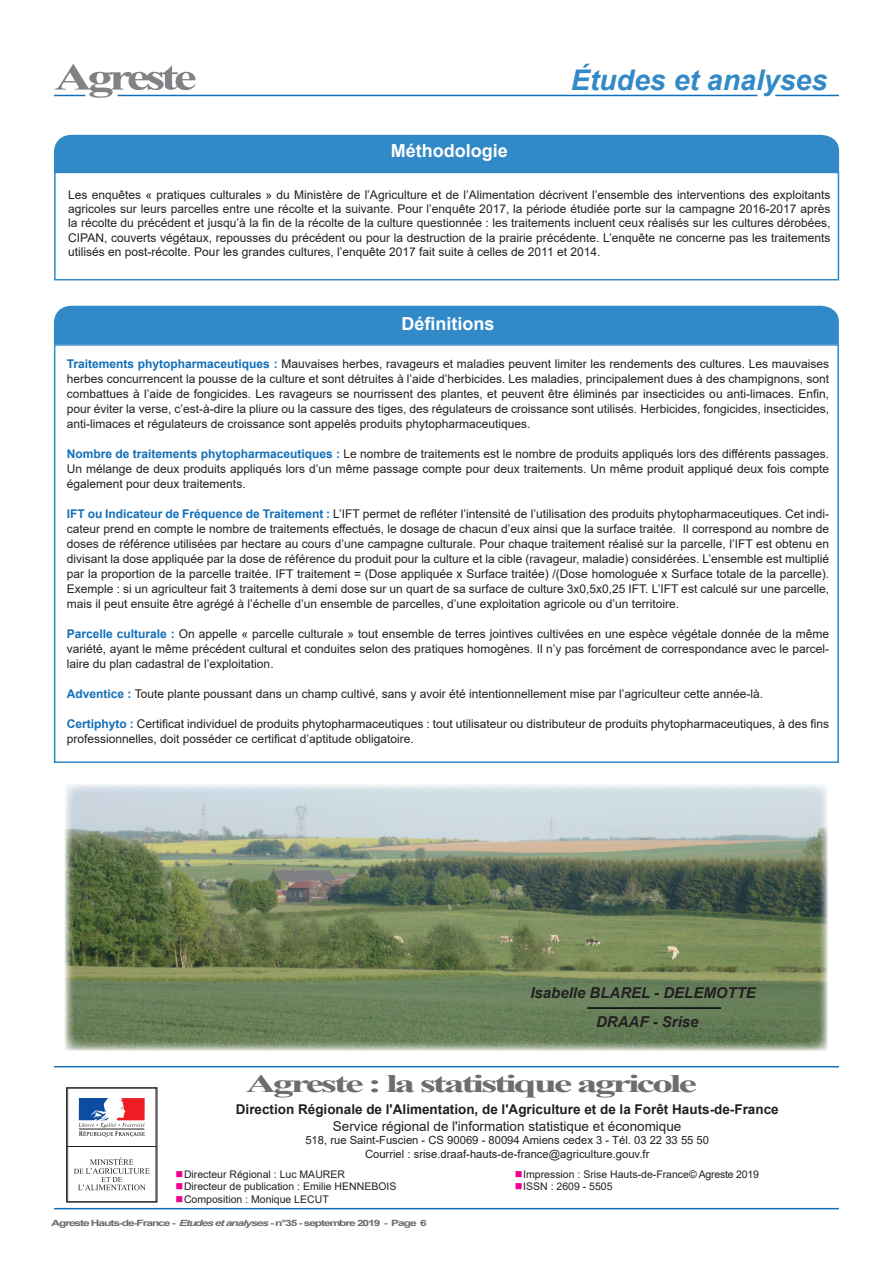
<style>
.page{position:relative;width:893px;height:1263px;background:#fff}
.page>*{position:absolute;margin:0;border:0;box-sizing:border-box;transform-origin:0 0}
.t1{font:700 37.8px "Times New Roman";letter-spacing:-.09em;color:#808285;scale:1.39 1}
.t2{font:italic 700 28.5px "Arial";color:#3289c7}
.t3{font:700 25.2px "Times New Roman";letter-spacing:-.075em;color:#6c6d70;scale:1.67 1}
.t4{font:700 18px "Arial";color:#fff}
.t5{font:italic 700 15px/29.4px "Arial";color:#231f20;text-align:center}
.t6{font:700 13.5px "Arial";color:#231f20}
.t7{font:13.5px "Arial";color:#231f20}
.t8{font:12px/15px "Arial";color:#231f20;text-align:justify}
.t9{font:11.25px/13.5px "Arial";color:#231f20;text-align:center}
.t10{font:10.5px/12.6px "Arial";color:#231f20}
.t11{font:700 8.7px "Arial";letter-spacing:-.09em;color:#6c6d70;scale:1.39 1}
.s1{font-weight:700;color:#126fb8}
.s2{font-style:italic}
</style>
<div class="page">
<hr style="left:54px;top:1208px;width:785px;height:1px;background:#126fb8">
<div style="left:54px;top:344px;width:785px;height:419px;border:2px solid #3289c7"></div>
<div style="left:54px;top:306px;width:785px;height:38px;background:#3289c7"></div>
<hr style="left:118px;top:95px;width:639px;height:1px;background:#126fb8">
<hr style="left:54px;top:95px;width:31px;height:1px;background:#126fb8">
<hr style="left:775px;top:95px;width:64px;height:1px;background:#126fb8">
<hr style="left:54px;top:1066px;width:785px;height:1px;background:#126fb8">
<svg style="left:68px;top:1089px;width:88px;height:111px"></svg>
<div style="left:66px;top:1087px;width:92px;height:115px;border:1px solid #231f20"></div>
<div style="left:54px;top:172px;width:785px;height:108px;border:2px solid #3289c7"></div>
<div style="left:54px;top:135px;width:785px;height:38px;background:#3289c7"></div>
<div style="left:53px;top:771px;width:787px;height:291px;background:#fff;opacity:.44"></div>
<hr style="left:587px;top:1007px;width:134px;height:2px;background:#000">
<h1 class="t1" style="left:54px;top:50px;width:104px">Agreste</h1>
<h2 class="t2" style="left:571px;top:61px;width:258px">Études et analyses</h2>
<h3 class="t4" style="left:391px;top:138px;width:118px">Méthodologie</h3>
<p class="t8" style="left:68px;top:187px;width:764px;line-height:14.4px">Les enquêtes « pratiques culturales » du Ministère de l’Agriculture et de l’Alimentation décrivent l’ensemble des interventions des exploitants agricoles sur leurs parcelles entre une récolte et la suivante. Pour l’enquête 2017, la période étudiée porte sur la campagne 2016-2017 après la récolte du précédent et jusqu’à la fin de la récolte de la culture questionnée : les traitements incluent ceux réalisés sur les cultures dérobées, CIPAN, couverts végétaux, repousses du précédent ou pour la destruction de la prairie précédente. L’enquête ne concerne pas les traitements utilisés en post-récolte. Pour les grandes cultures, l’enquête 2017 fait suite à celles de 2011 et 2014.</p>
<h3 class="t4" style="left:401px;top:311px;width:95px">Définitions</h3>
<p class="t8" style="left:67px;top:356px;width:764px"><span class="s1">Traitements phytopharmaceutiques :</span> Mauvaises herbes, ravageurs et maladies peuvent limiter les rendements des cultures. Les mauvaises herbes concurrencent la pousse de la culture et sont détruites à l’aide d’herbicides. Les maladies, principalement dues à des champignons, sont combattues à l’aide de fongicides. Les ravageurs se nourrissent des plantes, et peuvent être éliminés par insecticides ou anti-limaces. Enfin, pour éviter la verse, c’est-à-dire la pliure ou la cassure des tiges, des régulateurs de croissance sont utilisés. Herbicides, fongicides, insecticides, anti-limaces et régulateurs de croissance sont appelés produits phytopharmaceutiques.</p>
<p class="t8" style="left:67px;top:446px;width:764px"><span class="s1">Nombre de traitements phytopharmaceutiques :</span> Le nombre de traitements est le nombre de produits appliqués lors des différents passages.<br>Un mélange de deux produits appliqués lors d’un même passage compte pour deux traitements. Un même produit appliqué deux fois compte également pour deux traitements.</p>
<p class="t8" style="left:67px;top:506px;width:764px"><span class="s1">IFT ou Indicateur de Fréquence de Traitement :</span> L’IFT permet de refléter l’intensité de l’utilisation des produits phytopharmaceutiques. Cet indi&shy;cateur prend en compte le nombre de traitements effectués, le dosage de chacun d’eux ainsi que la surface traitée. Il correspond au nombre de doses de référence utilisées par hectare au cours d’une campagne culturale. Pour chaque traitement réalisé sur la parcelle, l’IFT est obtenu en divisant la dose appliquée par la dose de référence du produit pour la culture et la cible (ravageur, maladie) considérées. L’ensemble est multiplié par la proportion de la parcelle traitée. IFT traitement = (Dose appliquée x Surface traitée) /(Dose homologuée x Surface totale de la parcelle).<br>Exemple : si un agriculteur fait 3 traitements à demi dose sur un quart de sa surface de culture 3x0,5x0,25 IFT. L’IFT est calculé sur une parcelle, mais il peut ensuite être agrégé à l’échelle d’un ensemble de parcelles, d’une exploitation agricole ou d’un territoire.</p>
<p class="t8" style="left:67px;top:626px;width:764px"><span class="s1">Parcelle culturale :</span> On appelle « parcelle culturale » tout ensemble de terres jointives cultivées en une espèce végétale donnée de la même variété, ayant le même précédent cultural et conduites selon des pratiques homogènes. Il n’y pas forcément de correspondance avec le parcel&shy;laire du plan cadastral de l’exploitation.</p>
<p class="t8" style="left:67px;top:686px;width:698px"><span class="s1">Adventice :</span> Toute plante poussant dans un champ cultivé, sans y avoir été intentionnellement mise par l’agriculteur cette année-là.</p>
<p class="t8" style="left:67px;top:716px;width:764px"><span class="s1">Certiphyto :</span> Certificat individuel de produits phytopharmaceutiques : tout utilisateur ou distributeur de produits phytopharmaceutiques, à des fins professionnelles, doit posséder ce certificat d’aptitude obligatoire.</p>
<p class="t5" style="left:530px;top:978px;width:227px">Isabelle BLAREL - DELEMOTTE<br>DRAAF - Srise</p>
<h3 class="t3" style="left:246px;top:1065px;width:272px">Agreste : la statistique agricole</h3>
<p class="t6" style="left:236px;top:1100px;width:544px">Direction Régionale de l'Alimentation, de l'Agriculture et de la Forêt Hauts-de-France</p>
<p class="t7" style="left:333px;top:1116px;width:350px">Service régional de l'information statistique et économique</p>
<p class="t9" style="left:305px;top:1133px;width:405px">518, rue Saint-Fuscien - CS 90069 - 80094 Amiens cedex 3 - Tél. 03 22 33 55 50<br>Courriel : srise.draaf-hauts-de-france@agriculture.gouv.fr</p>
<p class="t10" style="left:184px;top:1167px;width:214px">Directeur Régional : Luc MAURER<br>Directeur de publication : Emilie HENNEBOIS<br>Composition : Monique LECUT</p>
<p class="t10" style="left:523px;top:1167px;width:237px">Impression : Srise Hauts-de-France© Agreste 2019<br>ISSN : 2609 - 5505</p>
<p class="t11" style="left:52px;top:1217px;width:271px">Agreste Hauts-de-France - <span class="s2">Etudes et analyses</span> - n°35 - septembre 2019 - Page 6</p>
</div>
